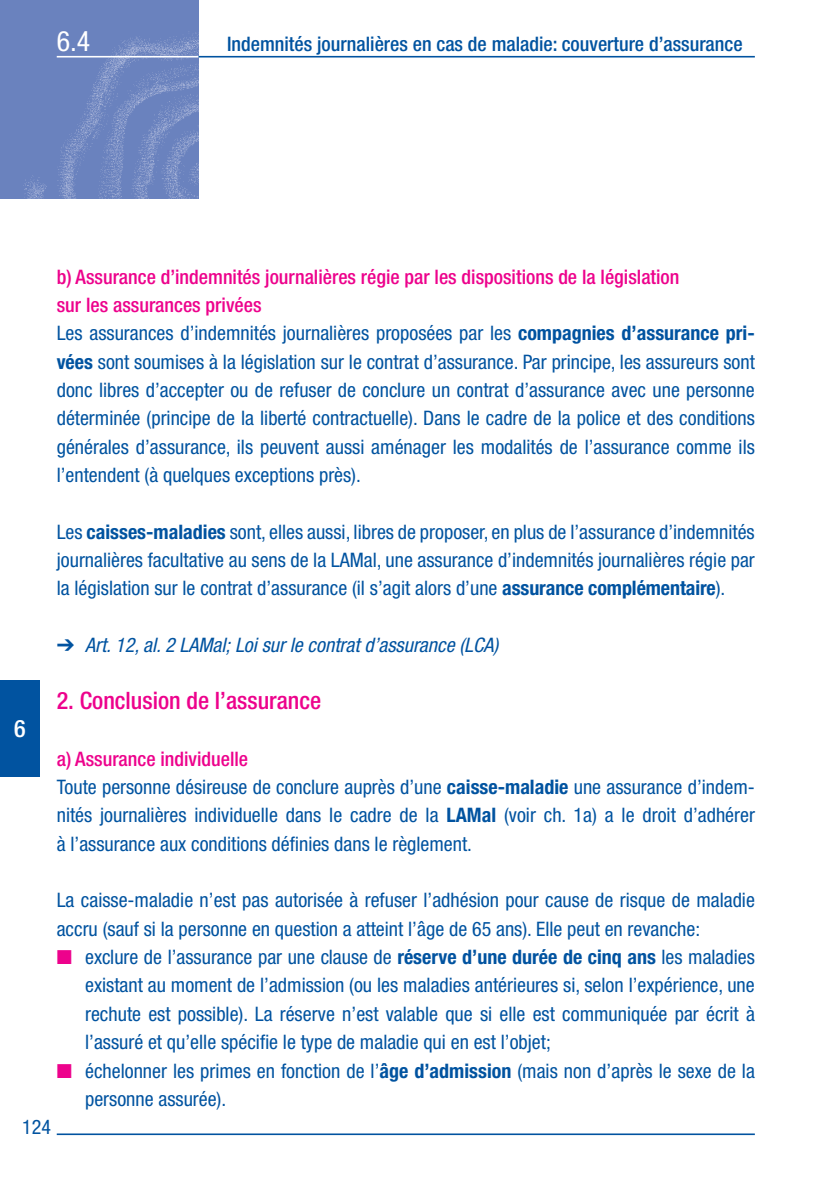
<style>
.page{position:relative;width:840px;height:1191px;background:#fff}
.page>*{position:absolute;margin:0;border:0;box-sizing:border-box;transform-origin:0 0}
.t1{font:condensed 28px "Helvetica Neue LT Std";color:#fff}
.t2{font:500 condensed 24px "Helvetica Neue LT Std";color:#ed028c}
.t3{font:500 condensed 24px "Helvetica Neue LT Std";color:#fff}
.t4{font:condensed 20px/28.4px "Helvetica Neue LT Std";color:#0153a0}
.t5{font:500 condensed 20px "Helvetica Neue LT Std";color:#0153a0}
.t6{font:italic condensed 20px "Helvetica Neue LT Std";color:#0153a0}
.s1{font-weight:500;color:#ed028c}
.s2{font-weight:700}
.s3{color:#ed028c}
</style>
<div class="page">
<img style="left:0;top:0;width:198px;height:198px">
<hr style="left:57px;top:56px;width:141px;height:1px;background:#fff">
<hr style="left:198px;top:56px;width:556px;height:1px;background:#0153a0">
<hr style="left:57px;top:1133px;width:697px;height:2px;background:#0153a0">
<div style="left:0;top:680px;width:40px;height:97px;background:#0153a0"></div>
<h1 class="t1" style="left:57px;top:25px;width:35px">6.4</h1>
<p class="t5" style="left:227px;top:32px;width:517px">Indemnités journalières en cas de maladie: couverture d’assurance</p>
<p class="t3" style="left:14px;top:714px;width:13px">6</p>
<p class="t4" style="left:57px;top:262px;width:699px"><span class="s1">b) Assurance d’indemnités journalières régie par les dispositions de la législation<br>sur les assurances privées<br></span>Les assurances d’indemnités journalières proposées par les <span class="s2">compagnies d’assurance pri&shy;vées</span> sont soumises à la législation sur le contrat d’assurance. Par principe, les assureurs sont donc libres d’accepter ou de refuser de conclure un contrat d’assurance avec une personne déterminée (principe de la liberté contractuelle). Dans le cadre de la police et des conditions générales d’assurance, ils peuvent aussi aménager les modalités de l’assurance comme ils l’entendent (à quelques exceptions près).</p>
<p class="t4" style="left:57px;top:517px;width:699px;text-align:justify">Les <span class="s2">caisses-maladies</span> sont, elles aussi, libres de proposer, en plus de l’assurance d’indemnités journalières facultative au sens de la LAMal, une assurance d’indemnités journalières régie par la législation sur le contrat d’assurance (il s’agit alors d’une <span class="s2">assurance complémentaire</span>).</p>
<p class="t6" style="left:57px;top:633px;width:443px">➔ Art. 12, al. 2 LAMal; Loi sur le contrat d’assurance (LCA)</p>
<p class="t2" style="left:57px;top:686px;width:266px">2. Conclusion de l’assurance</p>
<p class="t4" style="left:57px;top:744px;width:699px"><span class="s1">a) Assurance individuelle<br></span>Toute personne désireuse de conclure auprès d’une <span class="s2">caisse-maladie</span> une assurance d’indem&shy;nités journalières individuelle dans le cadre de la <span class="s2">LAMal</span> (voir ch. 1a) a le droit d’adhérer à l’assurance aux conditions définies dans le règlement.</p>
<p class="t4" style="left:57px;top:886px;width:699px">La caisse-maladie n’est pas autorisée à refuser l’adhésion pour cause de risque de maladie accru (sauf si la personne en question a atteint l’âge de 65 ans). Elle peut en revanche:</p>
<p class="t4" style="left:85px;top:942px;width:671px;text-align:justify;text-indent:-28px"><span class="s3">■</span> exclure de l’assurance par une clause de <span class="s2">réserve d’une durée de cinq ans</span> les maladies existant au moment de l’admission (ou les maladies antérieures si, selon l’expérience, une rechute est possible). La réserve n’est valable que si elle est communiquée par écrit à l’assuré et qu’elle spécifie le type de maladie qui en est l’objet;</p>
<p class="t4" style="left:85px;top:1056px;width:671px;text-indent:-28px"><span class="s3">■</span> échelonner les primes en fonction de l’<span class="s2">âge d’admission</span> (mais non d’après le sexe de la personne assurée).</p>
<p class="t4" style="left:22px;top:1112px;width:30px">124</p>
</div>
